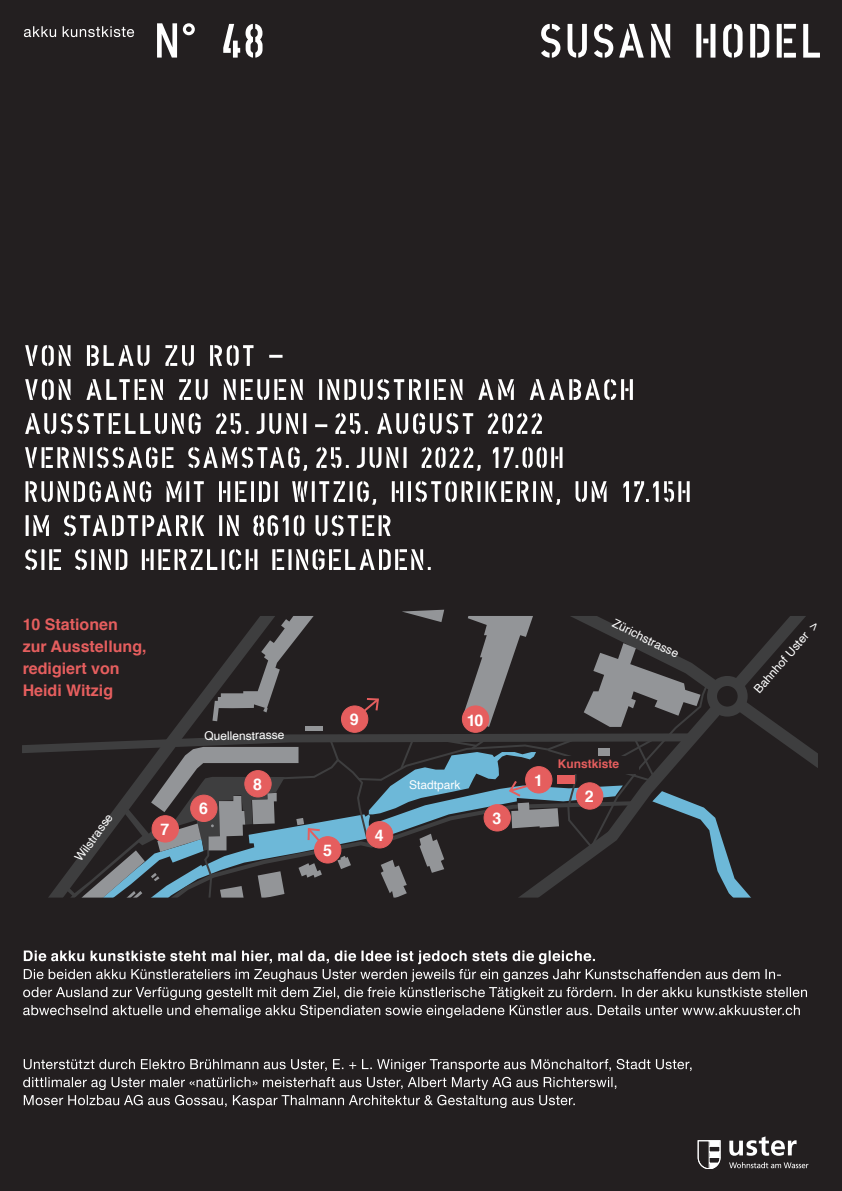
<style>
.page{position:relative;width:842px;height:1191px;background:#fff}
.page>*{position:absolute;margin:0;border:0;box-sizing:border-box;transform-origin:0 0}
.t1{font:700 16px/22px "Helvetica";color:#e55e5e}
.t2{font:700 16px "Helvetica";color:#fff}
.t3{font:12px "Helvetica";color:#fff}
.t4{font:700 12px "Helvetica";color:#e55e5e}
</style>
<div class="page">
<div style="left:0;top:0;width:842px;height:612px;background:#231f20"></div>
<svg style="left:24px;top:26px;width:110px;height:11px"></svg>
<svg style="left:157px;top:23px;width:105px;height:35px"></svg>
<svg style="left:541px;top:24px;width:279px;height:34px"></svg>
<svg style="left:25px;top:549px;width:406px;height:21px"></svg>
<svg style="left:26px;top:515px;width:365px;height:21px"></svg>
<svg style="left:26px;top:481px;width:664px;height:24px"></svg>
<svg style="left:25px;top:447px;width:537px;height:24px"></svg>
<svg style="left:25px;top:413px;width:517px;height:21px"></svg>
<svg style="left:25px;top:379px;width:608px;height:21px"></svg>
<svg style="left:25px;top:345px;width:258px;height:21px"></svg>
<div style="left:0;top:578px;width:842px;height:613px;background:#231f20"></div>
<svg style="left:729px;top:1136px;width:67px;height:19px"></svg>
<svg style="left:729px;top:1162px;width:79px;height:6px"></svg>
<svg style="left:698px;top:1140px;width:22px;height:29px"></svg>
<svg style="left:23px;top:1058px;width:669px;height:50px"></svg>
<svg style="left:23px;top:950px;width:784px;height:68px"></svg>
<svg style="left:766px;top:616px;width:52px;height:152px"></svg>
<svg style="left:22px;top:609px;width:744px;height:289px"></svg>
<div style="left:23px;top:618px;width:151px;height:93px;background:#231f20"></div>
<div style="left:555px;top:756px;width:84px;height:18px;background:#231f20"></div>
<div style="left:557px;top:775px;width:17px;height:8px;background:#e55e5e"></div>
<h1 class="t1" style="left:23px;top:614px;width:125px">10 Stationen<br>zur Ausstellung, redigiert von<br>Heidi Witzig</h1>
<p class="t3" style="left:70px;top:854px;width:57px;rotate:-54deg">Wilstrasse</p>
<h1 class="t2" style="left:161px;top:816px;width:10px">7</h1>
<p class="t3" style="left:204px;top:727px;width:82px;rotate:-1deg">Quellenstrasse</p>
<h1 class="t2" style="left:199px;top:795px;width:10px">6</h1>
<h1 class="t2" style="left:253px;top:771px;width:10px">8</h1>
<h1 class="t2" style="left:350px;top:706px;width:10px">9</h1>
<h1 class="t2" style="left:467px;top:707px;width:18px">10</h1>
<h1 class="t2" style="left:323px;top:837px;width:10px">5</h1>
<h1 class="t2" style="left:375px;top:822px;width:10px">4</h1>
<p class="t3" style="left:409px;top:775px;width:53px">Stadtpark</p>
<h1 class="t2" style="left:492px;top:805px;width:10px">3</h1>
<p class="t3" style="left:617px;top:614px;width:74px;rotate:26deg">Zürichstrasse</p>
<h1 class="t2" style="left:534px;top:767px;width:10px">1</h1>
<p class="t4" style="left:558px;top:754px;width:63px">Kunstkiste</p>
<h1 class="t2" style="left:585px;top:783px;width:10px">2</h1>
<p class="t3" style="left:749px;top:685px;width:92px;rotate:-49deg">Bahnhof Uster &gt;</p>
</div>
